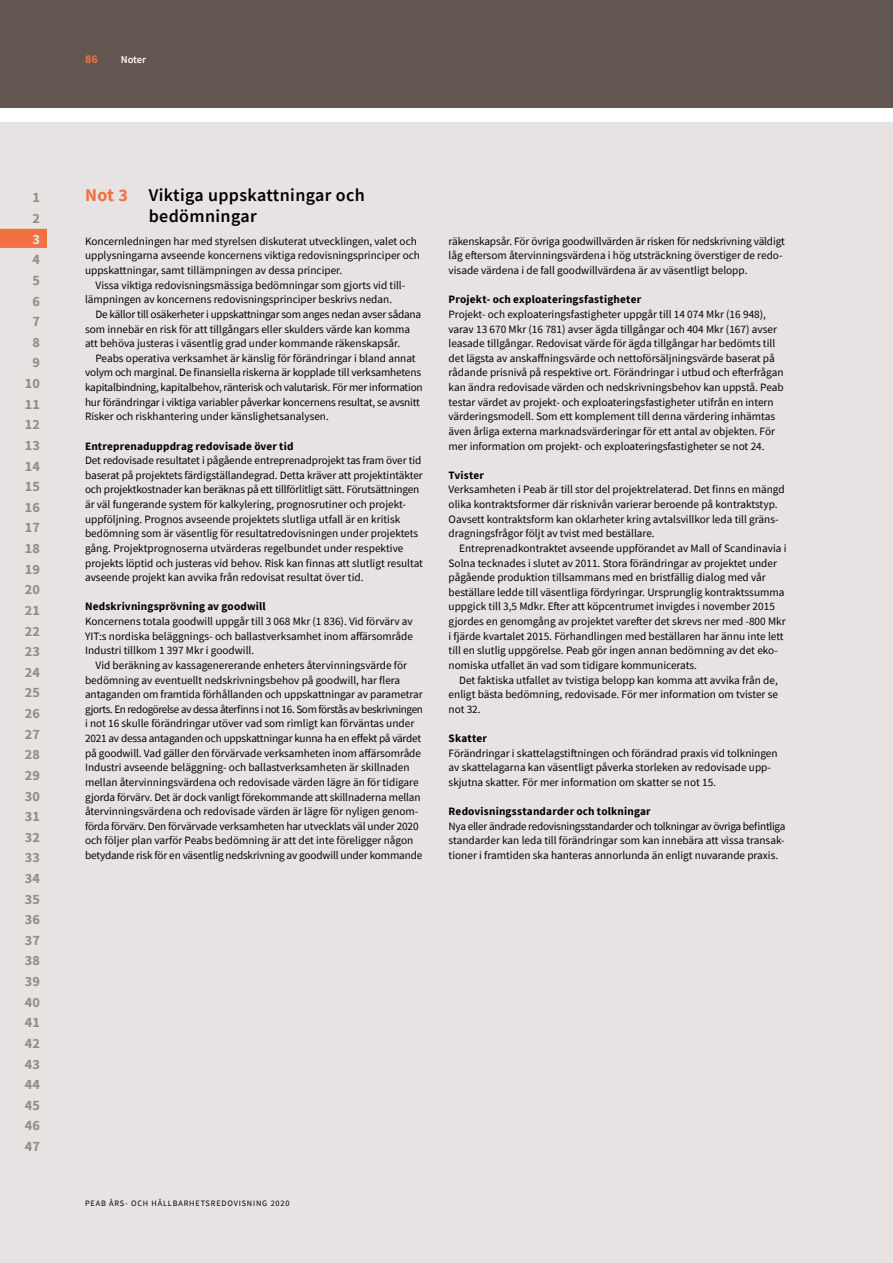
<style>
.page{position:relative;width:893px;height:1263px;background:#fff}
.page>*{position:absolute;margin:0;border:0;box-sizing:border-box;transform-origin:0 0}
.t1{font:600 18px/21px "Source Sans Pro";letter-spacing:.02em;color:#000}
.t2{font:700 14.25px/20.5px "Source Sans Pro";color:#978b87}
.t3{font:700 14.25px "Source Sans Pro";color:#e7e3e2}
.t4{font:700 12px "Source Sans Pro";color:#f37043}
.t5{font:11.25px/14.5px "Source Sans Pro";color:#000}
.t6{font:700 11.25px "Source Sans Pro";letter-spacing:.015em;color:#000}
.t7{font:600 10.5px "Source Sans Pro";letter-spacing:-.01em;color:#fff}
.t8{font:8.25px "Source Sans Pro";letter-spacing:.1em;color:#000}
.s1{font-weight:700;color:#f37043}
</style>
<div class="page">
<div style="left:0;top:0;width:893px;height:107px;background:#63554f"></div>
<div style="left:0;top:122px;width:893px;height:1141px;background:#e7e3e2"></div>
<div style="left:0;top:228px;width:47px;height:21px;background:#f37043"></div>
<hr style="left:0;top:227px;width:47px;height:2px;background:#e7e3e2">
<hr style="left:0;top:248px;width:47px;height:1px;background:#e7e3e2">
<p class="t4" style="left:85px;top:51px;width:14px">86</p>
<p class="t7" style="left:121px;top:53px;width:27px">Noter</p>
<p class="t2" style="left:32px;top:187px;width:9px">1<br>2</p>
<p class="t3" style="left:32px;top:229px;width:9px">3</p>
<p class="t2" style="left:25px;top:249px;width:17px;text-align:center">4<br>5<br>6<br>7<br>8<br>9<br>10<br>11<br>12<br>13<br>14<br>15<br>16<br>17<br>18<br>19<br>20<br>21<br>22<br>23<br>24<br>25<br>26<br>27<br>28<br>29<br>30<br>31<br>32<br>33<br>34<br>35<br>36<br>37<br>38<br>39<br>40<br>41<br>42<br>43<br>44<br>45<br>46<br>47</p>
<h1 class="t1" style="left:149px;top:184px;width:217px;text-indent:-64px"><span class="s1">Not 3</span> Viktiga uppskattningar och bedömningar</h1>
<p class="t5" style="left:85px;top:234px;width:337px">Koncernledningen har med styrelsen diskuterat utvecklingen, valet och upplysningarna avseende koncernens viktiga redovisningsprinciper och uppskattningar, samt tillämpningen av dessa principer.</p>
<p class="t5" style="left:85px;top:277px;width:322px;text-indent:10px">Vissa viktiga redovisningsmässiga bedömningar som gjorts vid til - lämpningen av koncernens redovisningsprinciper beskrivs nedan.</p>
<p class="t5" style="left:85px;top:307px;width:338px;text-indent:10px">De källor till osäkerheter i uppskattningar som anges nedan avser sådana som innebär en risk för att tillgångars eller skulders värde kan komma att behöva justeras i väsentlig grad under kommande räkenskapsår.</p>
<p class="t5" style="left:85px;top:351px;width:339px;text-indent:10px">Peabs operativa verksamhet är känslig för förändringar i bland annat volym och marginal. De finansiella riskerna är kopplade till verksamhetens kapitalbindning, kapitalbehov, ränterisk och valutarisk. För mer information hur förändringar i viktiga variabler påverkar koncernens resultat, se avsnitt Risker och riskhantering under känslighetsanalysen.</p>
<p class="t6" style="left:85px;top:438px;width:210px">Entreprenaduppdrag redovisade över tid</p>
<p class="t5" style="left:85px;top:453px;width:339px">Det redovisade resultatet i pågående entreprenadprojekt tas fram över tid baserat på projektets färdigställandegrad. Detta kräver att projektintäkter och projektkostnader kan beräknas på ett tillförlitligt sätt. Förutsättningen är väl fungerande system för kalkylering, prognosrutiner och projekt&shy;uppföljning. Prognos avseende projektets slutliga utfall är en kritisk bedömning som är väsentlig för resultatredovisningen under projektets gång. Projektprognoserna utvärderas regelbundet under respektive projekts löptid och justeras vid behov. Risk kan finnas att slutligt resultat avseende projekt kan avvika från redovisat resultat över tid.</p>
<p class="t6" style="left:85px;top:599px;width:182px">Nedskrivningsprövning av goodwill</p>
<p class="t5" style="left:85px;top:614px;width:329px;text-align:justify">Koncernens totala goodwill uppgår till 3 068 Mkr (1 836). Vid förvärv av YIT:s nordiska beläggnings- och ballastverksamhet inom affärsområde Industri tillkom 1 397 Mkr i goodwill.</p>
<p class="t5" style="left:85px;top:658px;width:339px;text-indent:10px">Vid beräkning av kassagenererande enheters återvinningsvärde för bedömning av eventuellt nedskrivningsbehov på goodwill, har flera antaganden om framtida förhållanden och uppskattningar av parametrar gjorts. En redogörelse av dessa återfinns i not 16. Som förstås av beskrivningen i not 16 skulle förändringar utöver vad som rimligt kan förväntas under 2021 av dessa antaganden och uppskattningar kunna ha en effekt på värdet på goodwill. Vad gäller den förvärvade verksamheten inom affärsområde Industri avseende beläggning- och ballastverksamheten är skillnaden mellan återvinningsvärdena och redovisade värden lägre än för tidigare gjorda förvärv. Det är dock vanligt förekommande att skillnaderna mellan återvinningsvärdena och redovisade värden är lägre för nyligen genom&shy;förda förvärv. Den förvärvade verksamheten har utvecklats väl under 2020 och följer plan varför Peabs bedömning är att det inte föreligger någon betydande risk för en väsentlig nedskrivning av goodwill under kommande</p>
<p class="t5" style="left:449px;top:234px;width:338px">räkenskapsår. För övriga goodwillvärden är risken för nedskrivning väldigt låg eftersom återvinningsvärdena i hög utsträckning överstiger de redo&shy;visade värdena i de fall goodwillvärdena är av väsentligt belopp.</p>
<p class="t6" style="left:449px;top:292px;width:194px">Projekt- och exploateringsfastigheter</p>
<p class="t5" style="left:449px;top:307px;width:337px">Projekt- och exploateringsfastigheter uppgår till 14 074 Mkr (16 948), varav 13 670 Mkr (16 781) avser ägda tillgångar och 404 Mkr (167) avser leasade tillgångar. Redovisat värde för ägda tillgångar har bedömts till det lägsta av anskaffningsvärde och nettoförsäljningsvärde baserat på rådande prisnivå på respektive ort. Förändringar i utbud och efterfrågan kan ändra redovisade värden och nedskrivningsbehov kan uppstå. Peab testar värdet av projekt- och exploateringsfastigheter utifrån en intern värderingsmodell. Som ett komplement till denna värdering inhämtas även årliga externa marknadsvärderingar för ett antal av objekten. För mer information om projekt- och exploateringsfastigheter se not 24.</p>
<p class="t6" style="left:449px;top:467px;width:37px">Tvister</p>
<p class="t5" style="left:449px;top:482px;width:338px">Verksamheten i Peab är till stor del projektrelaterad. Det finns en mängd olika kontraktsformer där risknivån varierar beroende på kontraktstyp.<br>Oavsett kontraktsform kan oklarheter kring avtalsvillkor leda till gräns&shy;dragningsfrågor följt av tvist med beställare.</p>
<p class="t5" style="left:449px;top:541px;width:339px;text-indent:10px">Entreprenadkontraktet avseende uppförandet av Mall of Scandinavia i Solna tecknades i slutet av 2011. Stora förändringar av projektet under pågående produktion tillsammans med en bristfällig dialog med vår beställare ledde till väsentliga fördyringar. Ursprunglig kontraktssumma uppgick till 3,5 Mdkr. Efter att köpcentrumet invigdes i november 2015 gjordes en genomgång av projektet varefter det skrevs ner med -800 Mkr i fjärde kvartalet 2015. Förhandlingen med beställaren har ännu inte lett till en slutlig uppgörelse. Peab gör ingen annan bedömning av det eko&shy;nomiska utfallet än vad som tidigare kommunicerats.</p>
<p class="t5" style="left:449px;top:672px;width:331px;text-align:justify;text-indent:10px">Det faktiska utfallet av tvistiga belopp kan komma att avvika från de, enligt bästa bedömning, redovisade. För mer information om tvister se not 32.</p>
<p class="t6" style="left:449px;top:731px;width:40px">Skatter</p>
<p class="t5" style="left:449px;top:745px;width:331px">Förändringar i skattelagstiftningen och förändrad praxis vid tolkningen av skattelagarna kan väsentligt påverka storleken av redovisade upp&shy;skjutna skatter. För mer information om skatter se not 15.</p>
<p class="t6" style="left:449px;top:804px;width:204px">Redovisningsstandarder och tolkningar</p>
<p class="t5" style="left:449px;top:819px;width:338px;text-align:justify">Nya eller ändrade redovisningsstandarder och tolkningar av övriga befintliga standarder kan leda till förändringar som kan innebära att vissa transak&shy;tioner i framtiden ska hanteras annorlunda än enligt nuvarande praxis.</p>
<p class="t8" style="left:85px;top:1198px;width:206px">PEAB ÅRS- OCH HÅLLBARHETSREDOVISNING 2020</p>
</div>
